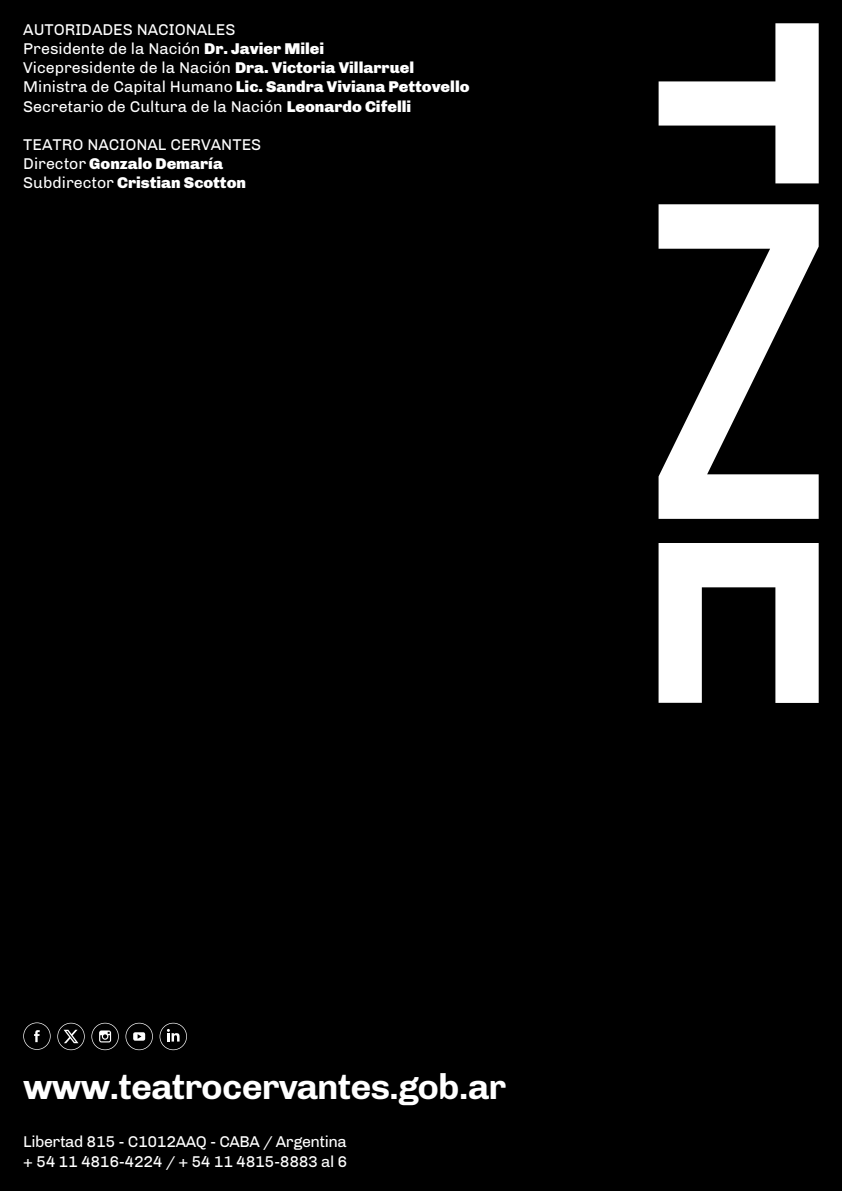
<style>
.page{position:relative;width:842px;height:1191px;background:#000}
.page>*{position:absolute;margin:0;border:0;box-sizing:border-box;transform-origin:0 0}
.t1{font:700 36px "Chivo";letter-spacing:-.025em;color:#fff}
.t2{font:16px/19.2px "Chivo";color:#fff}
.t3{font:16px/19.6px "Chivo";letter-spacing:-.025em;color:#fff}
.s1{font-weight:900}
</style>
<div class="page">
<svg style="left:659px;top:23px;width:160px;height:160px"></svg>
<svg style="left:658px;top:204px;width:161px;height:315px"></svg>
<svg style="left:658px;top:543px;width:161px;height:160px"></svg>
<svg style="left:57px;top:1022px;width:28px;height:28px"></svg>
<svg style="left:126px;top:1022px;width:27px;height:28px"></svg>
<svg style="left:160px;top:1022px;width:27px;height:28px"></svg>
<svg style="left:91px;top:1022px;width:28px;height:28px"></svg>
<svg style="left:23px;top:1022px;width:28px;height:27px"></svg>
<p class="t2" style="left:23px;top:20px;width:448px">AUTORIDADES NACIONALES<br>Presidente de la Nación <span class="s1">Dr. Javier Milei<br></span>Vicepresidente de la Nación <span class="s1">Dra. Victoria Villarruel </span>Ministra de Capital Humano <span class="s1">Lic. Sandra Viviana Pettovello </span>Secretario de Cultura de la Nación <span class="s1">Leonardo Cifelli</span></p>
<p class="t2" style="left:23px;top:135px;width:239px">TEATRO NACIONAL CERVANTES<br>Director <span class="s1">Gonzalo Demaría<br></span>Subdirector <span class="s1">Cristian Scotton</span></p>
<h1 class="t1" style="left:23px;top:1065px;width:484px">www.teatrocervantes.gob.ar</h1>
<p class="t3" style="left:23px;top:1132px;width:326px">Libertad 815 - C1012AAQ - CABA / Argentina + 54 11 4816-4224 / + 54 11 4815-8883 al 6</p>
</div>
